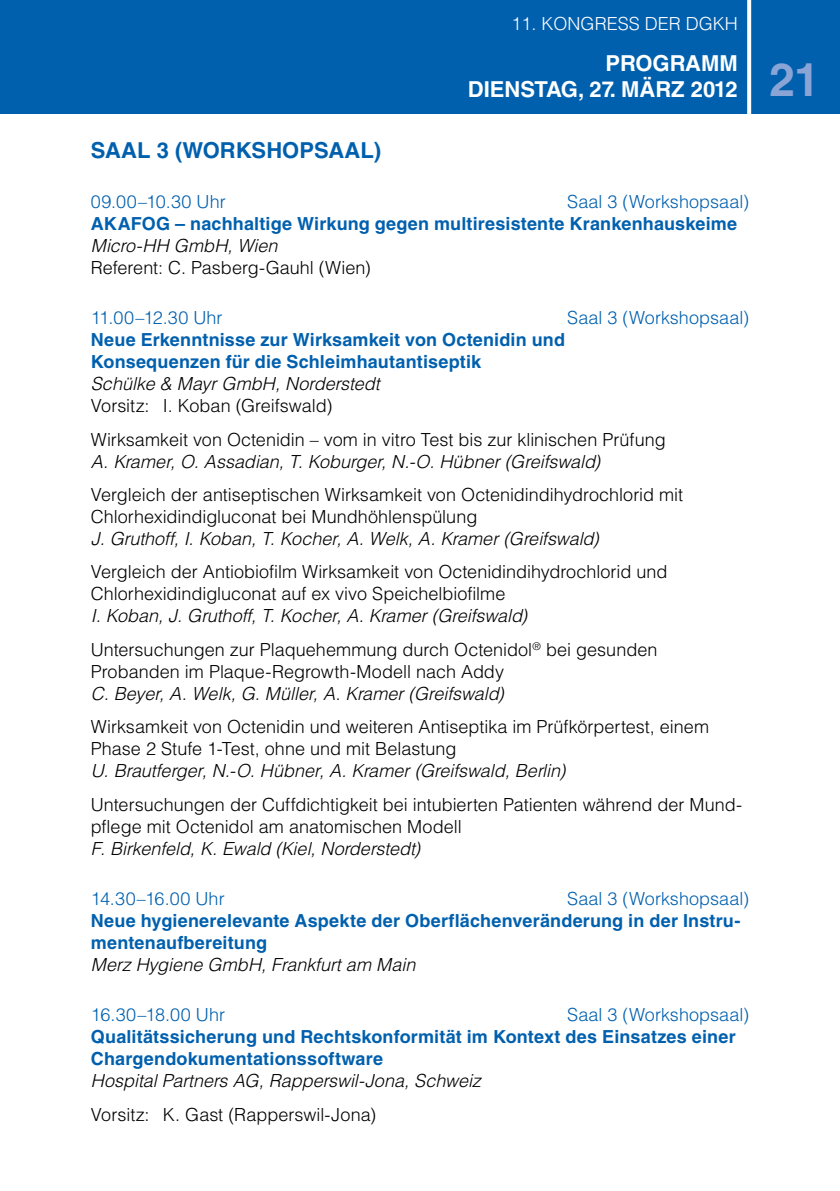
<style>
.page{position:relative;width:840px;height:1191px;background:#fff}
.page>*{position:absolute;margin:0;border:0;box-sizing:border-box;transform-origin:0 0}
.t1{font:700 46px "Helvetica LT Std";color:#8aa5d5}
.t2{font:700 22px/26px "Helvetica LT Std";color:#fff;text-align:right}
.t3{font:700 22px "Helvetica LT Std";color:#0060ae}
.t4{font:300 18px/22px "Helvetica LT Std";color:#000}
.t5{font:italic 300 18px "Helvetica LT Std";color:#000}
.t6{font:700 18px/22px "Helvetica LT Std";letter-spacing:.005em;color:#0060ae}
.t7{font:300 18px "Helvetica LT Std";letter-spacing:.005em;color:#0060ae}
.t8{font:300 18px "Helvetica LT Std";color:#fff}
.s1{font-style:italic}
</style>
<div class="page">
<div style="left:0;top:0;width:839px;height:114px;background:#0060ae"></div>
<svg style="left:747px;top:0;width:3px;height:114px"></svg>
<p class="t8" style="left:511px;top:12px;width:228px">11. KONGRESS der DGKH</p>
<p class="t2" style="left:467px;top:50px;width:271px">Programm<br>Dienstag, 27. März 2012</p>
<p class="t3" style="left:91px;top:136px;width:292px">Saal 3 (Workshopsaal)</p>
<p class="t7" style="left:91px;top:190px;width:136px">09.00–10.30 Uhr</p>
<p class="t7" style="left:567px;top:190px;width:183px">Saal 3 (Workshopsaal)</p>
<p class="t6" style="left:91px;top:212px;width:41px">AKAFOG</p>
<p class="t6" style="left:175px;top:212px;width:563px">– nachhaltige Wirkung gegen multiresistente Krankenhauskeime</p>
<p class="t5" style="left:91px;top:234px;width:188px">Micro-HH GmbH, Wien</p>
<p class="t4" style="left:91px;top:256px;width:281px">Referent: C. Pasberg-Gauhl (Wien)</p>
<p class="t7" style="left:91px;top:307px;width:133px">11.00–12.30 Uhr</p>
<p class="t7" style="left:567px;top:307px;width:183px">Saal 3 (Workshopsaal)</p>
<p class="t6" style="left:91px;top:329px;width:475px">Neue Erkenntnisse zur Wirksamkeit von Octenidin und<br>Konsequenzen für die Schleimhautantiseptik</p>
<p class="t5" style="left:91px;top:373px;width:290px">Schülke &amp; Mayr GmbH, Norderstedt</p>
<p class="t4" style="left:91px;top:389px;width:576px;line-height:33.4px">Vorsitz: I. Koban (Greifswald)<br>Wirksamkeit von Octenidin – vom in vitro Test bis zur klinischen Prüfung</p>
<p class="t5" style="left:91px;top:450px;width:510px">A. Kramer, O. Assadian, T. Koburger, N.-O. Hübner (Greifswald)</p>
<p class="t4" style="left:91px;top:483px;width:593px">Vergleich der antiseptischen Wirksamkeit von Octenidindihydrochlorid mit<br>Chlorhexidindigluconat bei Mundhöhlenspülung</p>
<p class="t5" style="left:91px;top:527px;width:509px">J. Gruthoff, I. Koban, T. Kocher, A. Welk, A. Kramer (Greifswald)</p>
<p class="t4" style="left:91px;top:561px;width:578px">Vergleich der Antiobiofilm Wirksamkeit von Octenidindihydrochlorid und<br>Chlorhexidindigluconat auf ex vivo Speichelbiofilme</p>
<p class="t4" style="left:91px;top:599px;width:568px;line-height:33.4px"><span class="s1">I. Koban, J. Gruthoff, T. Kocher, A. Kramer (Greifswald)<br></span>Untersuchungen zur Plaquehemmung durch Octenidol<sup>®</sup> bei gesunden</p>
<p class="t4" style="left:91px;top:660px;width:414px">Probanden im Plaque-Regrowth-Modell nach Addy</p>
<p class="t5" style="left:91px;top:682px;width:414px">C. Beyer, A. Welk, G. Müller, A. Kramer (Greifswald)</p>
<p class="t4" style="left:91px;top:715px;width:619px">Wirksamkeit von Octenidin und weiteren Antiseptika im Prüfkörpertest, einem<br>Phase 2 Stufe 1-Test, ohne und mit Belastung</p>
<p class="t5" style="left:91px;top:759px;width:476px">U. Brautferger, N.-O. Hübner, A. Kramer (Greifswald, Berlin)</p>
<p class="t4" style="left:91px;top:793px;width:652px">Untersuchungen der Cuffdichtigkeit bei intubierten Patienten während der Mund&shy;pflege mit Octenidol am anatomischen Modell</p>
<p class="t5" style="left:91px;top:837px;width:330px">F. Birkenfeld, K. Ewald (Kiel, Norderstedt)</p>
<p class="t7" style="left:91px;top:887px;width:135px">14.30–16.00 Uhr</p>
<p class="t7" style="left:567px;top:887px;width:183px">Saal 3 (Workshopsaal)</p>
<p class="t6" style="left:91px;top:909px;width:650px">Neue hygienerelevante Aspekte der Oberflächenveränderung in der Instru&shy;mentenaufbereitung</p>
<p class="t5" style="left:91px;top:953px;width:326px">Merz Hygiene GmbH, Frankfurt am Main</p>
<p class="t7" style="left:91px;top:1003px;width:136px">16.30–18.00 Uhr</p>
<p class="t7" style="left:567px;top:1003px;width:183px">Saal 3 (Workshopsaal)</p>
<p class="t6" style="left:91px;top:1025px;width:646px">Qualitätssicherung und Rechtskonformität im Kontext des Einsatzes einer<br>Chargendokumentationssoftware</p>
<p class="t5" style="left:91px;top:1069px;width:391px">Hospital Partners AG, Rapperswil-Jona, Schweiz</p>
<p class="t4" style="left:91px;top:1103px;width:287px">Vorsitz: K. Gast (Rapperswil-Jona)</p>
<h1 class="t1" style="left:769px;top:52px;width:52px">21</h1>
</div>
